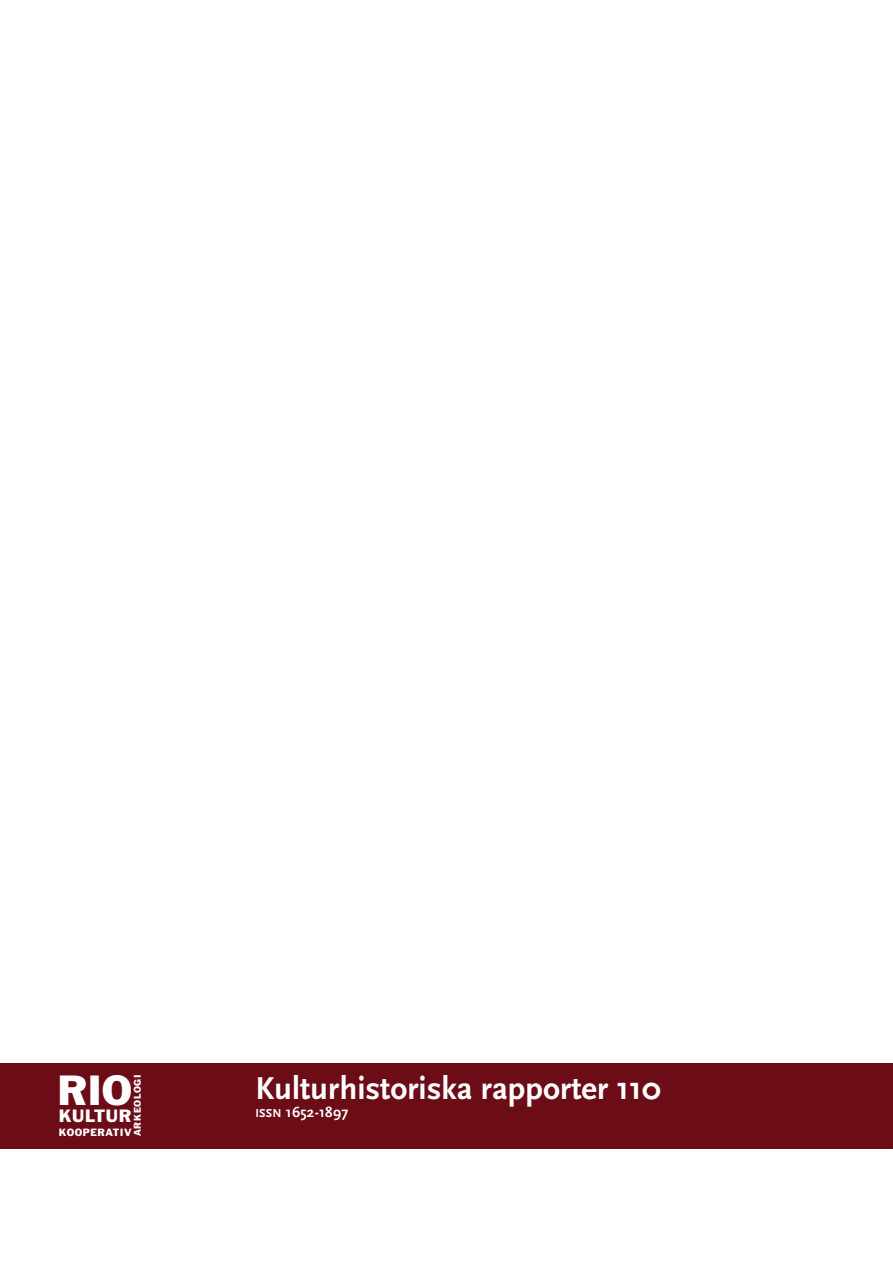
<style>
.page{position:relative;width:893px;height:1263px;background:#fff}
.page>*{position:absolute;margin:0;border:0;box-sizing:border-box;transform-origin:0 0}
.t1{font:39px "Franklin Gothic";color:#fff}
.t2{font:700 33px "Scala Sans";color:#fff}
.t3{font:16.5px "Franklin Gothic";letter-spacing:.025em;color:#fff}
.t4{font:700 15px "Scala Sans";letter-spacing:.02em;color:#fff}
.t5{font:9.75px "Franklin Gothic";letter-spacing:.05em;color:#fff}
.t6{font:9px "Franklin Gothic";letter-spacing:.065em;color:#fff}
.s1{font-size:12px}
</style>
<div class="page">
<div style="left:0;top:1063px;width:893px;height:85px;background:#6b0c17"></div>
<p class="t1" style="left:57px;top:1065px;width:76px">RIO</p>
<p class="t6" style="left:132px;top:1136px;width:63px;rotate:-90deg">ARKEOLOGI</p>
<p class="t2" style="left:255px;top:1070px;width:407px">Kulturhistoriska rapporter 110</p>
<p class="t3" style="left:59px;top:1105px;width:74px">KULTUR</p>
<p class="t4" style="left:255px;top:1104px;width:95px"><span class="s1">ISSN</span> 1652-1897</p>
<p class="t5" style="left:59px;top:1126px;width:75px">KOOPERATIV</p>
</div>
